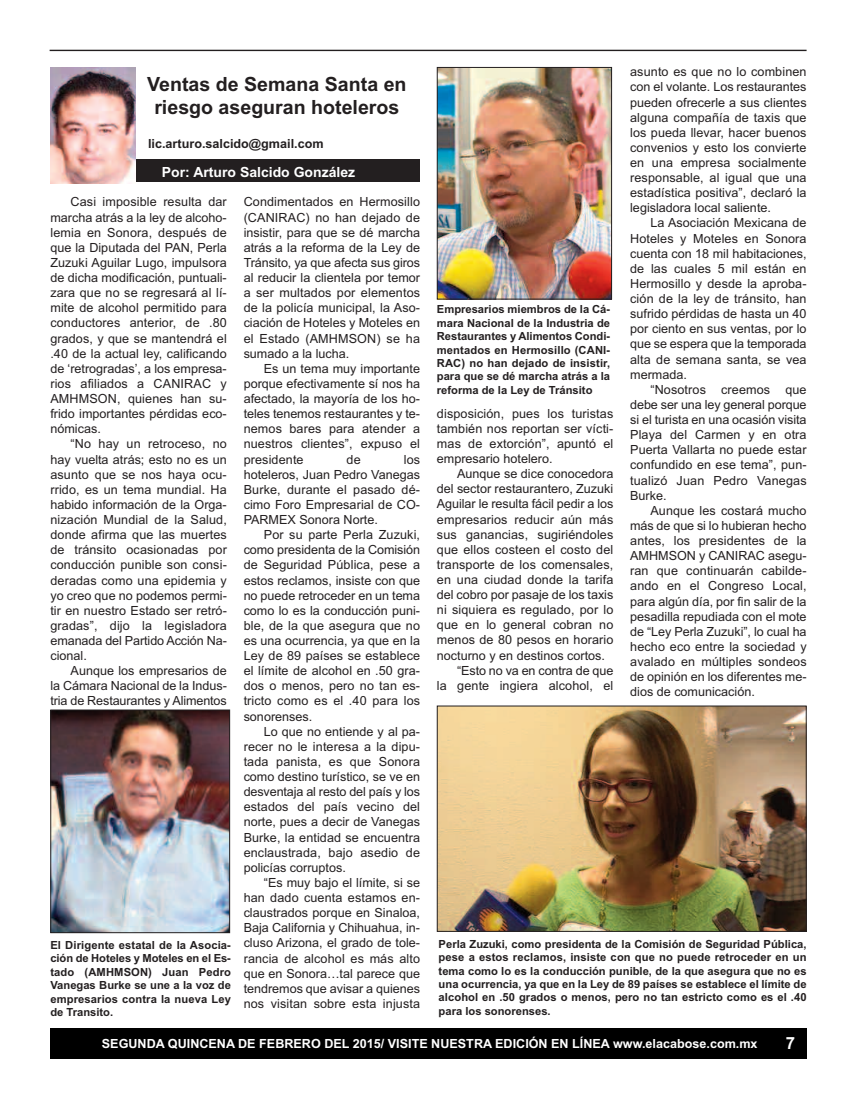
<style>
.page{position:relative;width:857px;height:1109px;background:#fff}
.page>*{position:absolute;margin:0;border:0;box-sizing:border-box;transform-origin:0 0}
.t1{font:700 19.6px/23.5px "Arial";color:#231f20;text-align:center}
.t2{font:700 16.8px "Arial";color:#fff}
.t3{font:700 14px "Arial";color:#fff}
.t4{font:12.6px/15.1px "Arial";letter-spacing:.005em;color:#231f20;text-align:justify}
.t5{font:700 12.6px "Arial";color:#fff}
.t6{font:700 12.6px "Arial";color:#231f20}
.t7{font:700 11.2px/13.4px "Arial";color:#231f20;text-align:justify}
</style>
<div class="page">
<div style="left:50px;top:1028px;width:756px;height:30px;background:#000"></div>
<hr style="left:50px;top:50px;width:756px;height:1px;background:#231f20">
<div style="left:126px;top:159px;width:294px;height:23px;background:#231f20"></div>
<img style="left:50px;top:67px;width:85px;height:117px">
<img style="left:52px;top:712px;width:176px;height:219px">
<div style="left:50px;top:710px;width:180px;height:223px;border:1px solid #231f20"></div>
<img style="left:439px;top:69px;width:171px;height:228px">
<div style="left:437px;top:67px;width:175px;height:232px;border:1px solid #231f20"></div>
<img style="left:439px;top:708px;width:365px;height:222px">
<div style="left:437px;top:706px;width:369px;height:226px;border:1px solid #231f20"></div>
<h1 class="t1" style="left:147px;top:72px;width:261px">Ventas de Semana Santa en riesgo aseguran hoteleros</h1>
<p class="t6" style="left:148px;top:136px;width:177px">lic.arturo.salcido@gmail.com</p>
<p class="t3" style="left:162px;top:164px;width:195px">Por: Arturo Salcido González</p>
<p class="t4" style="left:50px;top:194px;width:178px;text-indent:20px">Casi imposible resulta dar marcha atrás a la ley de alcoho&shy;lemia en Sonora, después de que la Diputada del PAN, Perla Zuzuki Aguilar Lugo, impulsora de dicha modificación, puntuali&shy;zara que no se regresará al lí&shy;mite de alcohol permitido para conductores anterior, de .80 grados, y que se mantendrá el .40 de la actual ley, calificando de ‘retrogradas’, a los empresa&shy;rios afiliados a CANIRAC y AMHMSON, quienes han su&shy;frido importantes pérdidas eco&shy;nómicas.</p>
<p class="t4" style="left:50px;top:436px;width:178px;text-indent:20px">“No hay un retroceso, no hay vuelta atrás; esto no es un asunto que se nos haya ocu&shy;rrido, es un tema mundial. Ha habido información de la Orga&shy;nización Mundial de la Salud, donde afirma que las muertes de tránsito ocasionadas por conducción punible son consi&shy;deradas como una epidemia y yo creo que no podemos permi&shy;tir en nuestro Estado ser retró&shy;gradas”, dijo la legisladora emanada del Partido Acción Na&shy;cional.</p>
<p class="t4" style="left:50px;top:663px;width:178px;text-indent:20px">Aunque los empresarios de la Cámara Nacional de la Indus&shy;tria de Restaurantes y Alimentos</p>
<p class="t4" style="left:244px;top:194px;width:178px">Condimentados en Hermosillo (CANIRAC) no han dejado de insistir, para que se dé marcha atrás a la reforma de la Ley de Tránsito, ya que afecta sus giros al reducir la clientela por temor a ser multados por elementos de la policía municipal, la Aso&shy;ciación de Hoteles y Moteles en el Estado (AMHMSON) se ha sumado a la lucha.</p>
<p class="t4" style="left:244px;top:361px;width:178px;text-indent:20px">Es un tema muy importante porque efectivamente sí nos ha afectado, la mayoría de los ho&shy;teles tenemos restaurantes y te&shy;nemos bares para atender a nuestros clientes”, expuso el presidente</p>
<p class="t4" style="left:244px;top:452px;width:178px;text-indent:160px">los hoteleros, Juan Pedro Vanegas Burke, durante el pasado dé&shy;cimo Foro Empresarial de CO-PARMEX Sonora Norte.</p>
<p class="t4" style="left:244px;top:527px;width:178px;text-indent:20px">Por su parte Perla Zuzuki, como presidenta de la Comisión de Seguridad Pública, pese a estos reclamos, insiste con que no puede retroceder en un tema como lo es la conducción puni&shy;ble, de la que asegura que no es una ocurrencia, ya que en la Ley de 89 países se establece el límite de alcohol en .50 gra&shy;dos o menos, pero no tan es&shy;tricto como es el .40 para los sonorenses.</p>
<p class="t4" style="left:244px;top:724px;width:178px;text-indent:20px">Lo que no entiende y al pa&shy;recer no le interesa a la dipu&shy;tada panista, es que Sonora como destino turístico, se ve en desventaja al resto del país y los estados del país vecino del norte, pues a decir de Vanegas Burke, la entidad se encuentra enclaustrada, bajo asedio de policías corruptos.</p>
<p class="t4" style="left:244px;top:875px;width:178px;text-indent:20px">“Es muy bajo el límite, si se han dado cuenta estamos en&shy;claustrados porque en Sinaloa, Baja California y Chihuahua, in&shy;cluso Arizona, el grado de tole&shy;rancia de alcohol es más alto que en Sonora…tal parece que tendremos que avisar a quienes nos visitan sobre esta injusta</p>
<p class="t4" style="left:347px;top:452px;width:16px">de</p>
<p class="t7" style="left:50px;top:938px;width:182px">El Dirigente estatal de la Asocia&shy;ción de Hoteles y Moteles en el Es&shy;tado (AMHMSON) Juan Pedro Vanegas Burke se une a la voz de empresarios contra la nueva Ley de Transito.</p>
<p class="t7" style="left:437px;top:303px;width:175px">Empresarios miembros de la Cá&shy;mara Nacional de la Industria de Restaurantes y Alimentos Condi&shy;mentados en Hermosillo (CANI-RAC) no han dejado de insistir, para que se dé marcha atrás a la reforma de la Ley de Tránsito</p>
<p class="t4" style="left:437px;top:406px;width:178px">disposición, pues los turistas también nos reportan ser vícti&shy;mas de extorción”, apuntó el empresario hotelero.</p>
<p class="t4" style="left:457px;top:466px;width:158px">Aunque se dice conocedora</p>
<p class="t4" style="left:437px;top:481px;width:178px">del sector restaurantero, Zuzuki</p>
<p class="t4" style="left:437px;top:496px;width:178px">Aguilar le resulta fácil pedir a los</p>
<p class="t4" style="left:437px;top:512px;width:178px">empresarios reducir aún más</p>
<p class="t4" style="left:437px;top:527px;width:178px">sus ganancias, sugiriéndoles</p>
<p class="t4" style="left:437px;top:542px;width:178px">que ellos costeen el costo del</p>
<p class="t4" style="left:437px;top:557px;width:178px">transporte de los comensales,</p>
<p class="t4" style="left:437px;top:572px;width:178px">en una ciudad donde la tarifa</p>
<p class="t4" style="left:437px;top:587px;width:178px">del cobro por pasaje de los taxis</p>
<p class="t4" style="left:437px;top:602px;width:178px">ni siquiera es regulado, por lo</p>
<p class="t4" style="left:437px;top:617px;width:178px">que en lo general cobran no</p>
<p class="t4" style="left:437px;top:632px;width:178px">menos de 80 pesos en horario</p>
<p class="t4" style="left:437px;top:648px;width:170px">nocturno y en destinos cortos.</p>
<p class="t4" style="left:457px;top:663px;width:158px">“Esto no va en contra de que</p>
<p class="t4" style="left:437px;top:678px;width:178px">la gente ingiera alcohol, el</p>
<p class="t4" style="left:630px;top:64px;width:178px">asunto es que no lo combinen con el volante. Los restaurantes pueden ofrecerle a sus clientes alguna compañía de taxis que los pueda llevar, hacer buenos convenios y esto los convierte en una empresa socialmente responsable, al igual que una estadística positiva”, declaró la legisladora local saliente.</p>
<p class="t4" style="left:630px;top:216px;width:178px;text-indent:20px">La Asociación Mexicana de Hoteles y Moteles en Sonora cuenta con 18 mil habitaciones, de las cuales 5 mil están en Hermosillo y desde la aproba&shy;ción de la ley de tránsito, han sufrido pérdidas de hasta un 40 por ciento en sus ventas, por lo que se espera que la temporada alta de semana santa, se vea mermada.</p>
<p class="t4" style="left:630px;top:382px;width:178px;text-indent:20px">“Nosotros creemos que debe ser una ley general porque si el turista en una ocasión visita Playa del Carmen y en otra Puerta Vallarta no puede estar confundido en ese tema”, pun&shy;tualizó Juan Pedro Vanegas Burke.</p>
<p class="t4" style="left:630px;top:503px;width:178px;text-indent:20px">Aunque les costará mucho más de que si lo hubieran hecho antes, los presidentes de la AMHMSON y CANIRAC asegu&shy;ran que continuarán cabilde&shy;ando en el Congreso Local, para algún día, por fin salir de la pesadilla repudiada con el mote de “Ley Perla Zuzuki”, lo cual ha hecho eco entre la sociedad y avalado en múltiples sondeos de opinión en los diferentes me&shy;dios de comunicación.</p>
<p class="t7" style="left:439px;top:937px;width:369px">Perla Zuzuki, como presidenta de la Comisión de Seguridad Pública, pese a estos reclamos, insiste con que no puede retroceder en un tema como lo es la conducción punible, de la que asegura que no es una ocurrencia, ya que en la Ley de 89 países se establece el límite de alcohol en .50 grados o menos, pero no tan estricto como es el .40 para los sonorenses.</p>
<p class="t5" style="left:102px;top:1037px;width:657px">SEGUNDA QUINCENA DE FEBRERO DEL 2015/ VISITE NUESTRA EDICIÓN EN LÍNEA www.elacabose.com.mx</p>
<h2 class="t2" style="left:786px;top:1033px;width:11px">7</h2>
</div>
